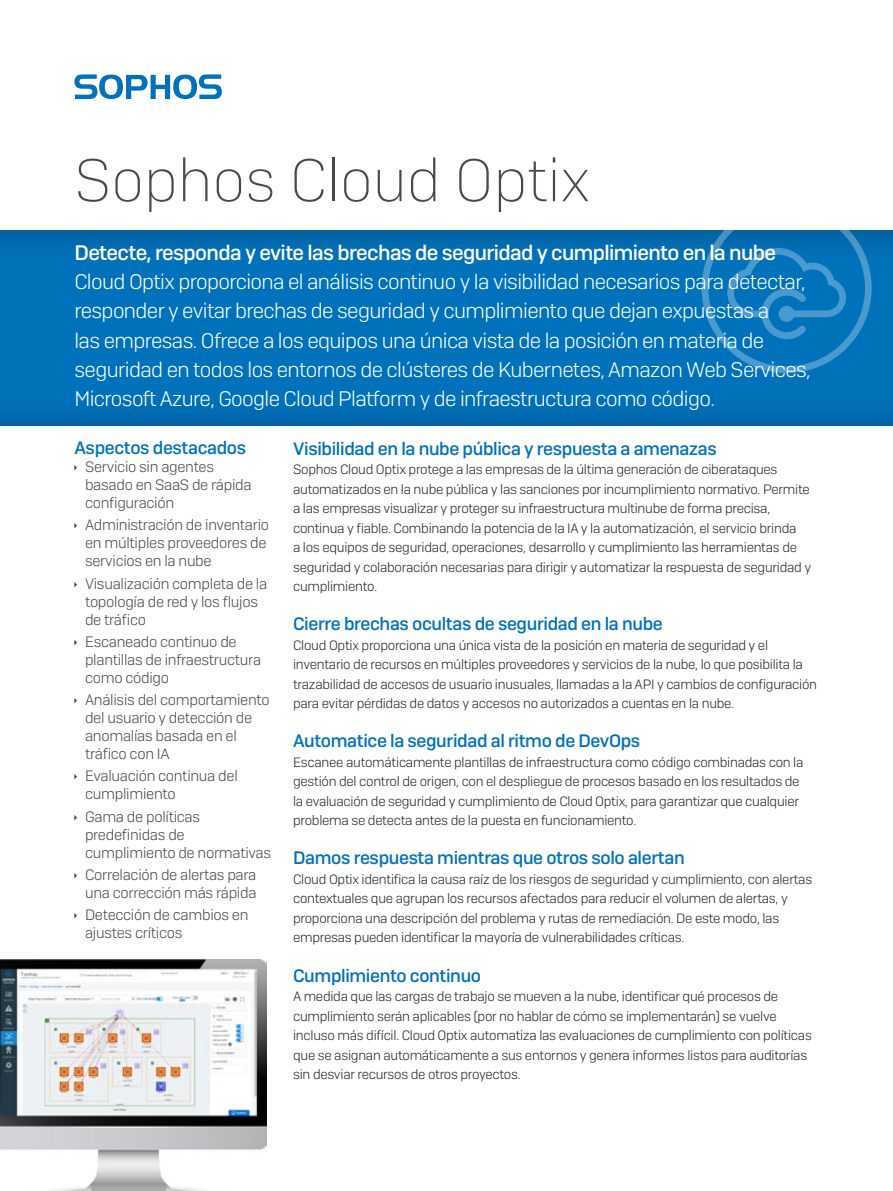
<style>
.page{position:relative;width:893px;height:1191px;background:#fff}
.page>*{position:absolute;margin:0;border:0;box-sizing:border-box;transform-origin:0 0}
.t1{font:200 60px "Sophos Sans";color:#454a4f}
.t2{font:300 21px/29.2px "Sophos Sans";letter-spacing:-.03em;color:#fff}
.t3{font:500 21px "Sophos Sans";letter-spacing:-.03em;color:#fff}
.t4{font:500 18px "Sophos Sans";letter-spacing:-.02em;color:#0072bc}
.t5{font:300 15px/18px "Sophos Sans";letter-spacing:-.02em;color:#454a4f}
.t6{font:300 13.5px/19.5px "Sophos Sans";letter-spacing:-.02em;color:#232629}
</style>
<div class="page">
<div style="left:0;top:229px;width:893px;height:198px;background:#000;opacity:.3"></div>
<svg style="left:702px;top:229px;width:170px;height:144px;background:#117abe"></svg>
<img style="left:0;top:959px;width:267px;height:232px">
<svg style="left:74px;top:74px;width:148px;height:25px"></svg>
<h1 class="t1" style="left:74px;top:145px;width:517px">Sophos Cloud Optix</h1>
<h2 class="t3" style="left:74px;top:240px;width:703px">Detecte, responda y evite las brechas de seguridad y cumplimiento en la nube</h2>
<p class="t2" style="left:74px;top:267px;width:738px">Cloud Optix proporciona el análisis continuo y la visibilidad necesarios para detectar, responder y evitar brechas de seguridad y cumplimiento que dejan expuestas a<br>las empresas. Ofrece a los equipos una única vista de la posición en materia de seguridad en todos los entornos de clústeres de Kubernetes, Amazon Web Services, Microsoft Azure, Google Cloud Platform y de infraestructura como código.</p>
<h3 class="t4" style="left:74px;top:437px;width:173px">Aspectos destacados</h3>
<p class="t5" style="left:85px;top:457px;width:168px">Servicio sin agentes basado en SaaS de rápida configuración</p>
<p class="t5" style="left:85px;top:516px;width:186px">Administración de inventario en múltiples proveedores de servicios en la nube</p>
<p class="t5" style="left:85px;top:574px;width:184px">Visualización completa de la topología de red y los flujos de tráfico</p>
<p class="t5" style="left:85px;top:632px;width:178px">Escaneado continuo de plantillas de infraestructura como código</p>
<p class="t5" style="left:85px;top:690px;width:186px">Análisis del comportamiento del usuario y detección de anomalías basada en el tráfico con IA</p>
<p class="t5" style="left:85px;top:767px;width:154px">Evaluación continua del cumplimiento</p>
<p class="t5" style="left:85px;top:807px;width:188px">Gama de políticas predefinidas de cumplimiento de normativas</p>
<p class="t5" style="left:85px;top:865px;width:173px">Correlación de alertas para una corrección más rápida</p>
<p class="t5" style="left:85px;top:905px;width:165px">Detección de cambios en ajustes críticos</p>
<h3 class="t4" style="left:293px;top:437px;width:425px">Visibilidad en la nube pública y respuesta a amenazas</h3>
<p class="t6" style="left:293px;top:459px;width:520px">Sophos Cloud Optix protege a las empresas de la última generación de ciberataques automatizados en la nube pública y las sanciones por incumplimiento normativo. Permite a las empresas visualizar y proteger su infraestructura multinube de forma precisa, continua y fiable. Combinando la potencia de la IA y la automatización, el servicio brinda<br>a los equipos de seguridad, operaciones, desarrollo y cumplimiento las herramientas de seguridad y colaboración necesarias para dirigir y automatizar la respuesta de seguridad y cumplimiento.</p>
<h3 class="t4" style="left:293px;top:613px;width:371px">Cierre brechas ocultas de seguridad en la nube</h3>
<p class="t6" style="left:293px;top:635px;width:525px">Cloud Optix proporciona una única vista de la posición en materia de seguridad y el inventario de recursos en múltiples proveedores y servicios de la nube, lo que posibilita la trazabilidad de accesos de usuario inusuales, llamadas a la API y cambios de configuración para evitar pérdidas de datos y accesos no autorizados a cuentas en la nube.</p>
<h3 class="t4" style="left:293px;top:730px;width:349px">Automatice la seguridad al ritmo de DevOps</h3>
<p class="t6" style="left:293px;top:752px;width:512px">Escanee automáticamente plantillas de infraestructura como código combinadas con la gestión del control de origen, con el despliegue de procesos basado en los resultados de la evaluación de seguridad y cumplimiento de Cloud Optix, para garantizar que cualquier problema se detecta antes de la puesta en funcionamiento.</p>
<h3 class="t4" style="left:293px;top:847px;width:393px">Damos respuesta mientras que otros solo alertan</h3>
<p class="t6" style="left:293px;top:869px;width:521px">Cloud Optix identifica la causa raíz de los riesgos de seguridad y cumplimiento, con alertas contextuales que agrupan los recursos afectados para reducir el volumen de alertas, y proporciona una descripción del problema y rutas de remediación. De este modo, las empresas pueden identificar la mayoría de vulnerabilidades críticas.</p>
<h3 class="t4" style="left:293px;top:964px;width:190px">Cumplimiento continuo</h3>
<p class="t6" style="left:293px;top:986px;width:520px">A medida que las cargas de trabajo se mueven a la nube, identificar qué procesos de cumplimiento serán aplicables (por no hablar de cómo se implementarán) se vuelve incluso más difícil. Cloud Optix automatiza las evaluaciones de cumplimiento con políticas que se asignan automáticamente a sus entornos y genera informes listos para auditorías sin desviar recursos de otros proyectos.</p>
</div>
